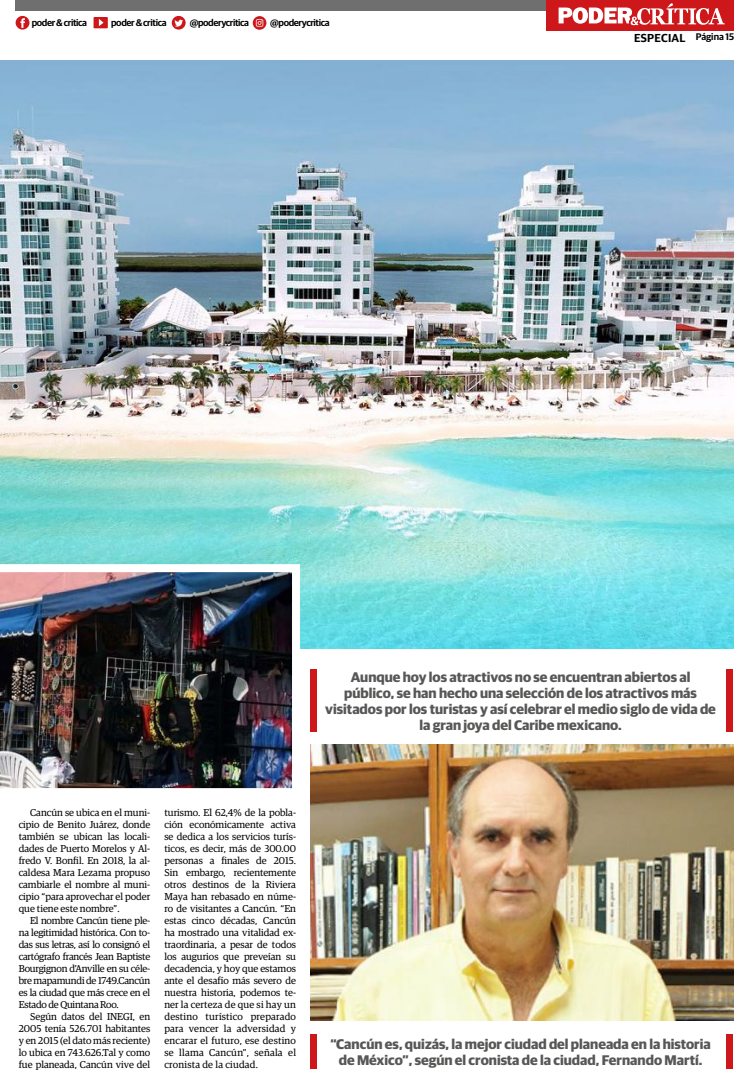
<style>
.page{position:relative;width:752px;height:1083px;background:#fff}
.page>*{position:absolute;margin:0;border:0;box-sizing:border-box;transform-origin:0 0}
.t1{font:700 14px/16px "Guardian Sans";color:#575756;text-align:center}
.t2{font:600 11.6px "Guardian Sans";letter-spacing:.02em;color:#000}
.t3{font:10px/12px "Guardian Egyp";color:#000;text-align:justify}
.t4{font:10px "Guardian Egyp";letter-spacing:-.02em;color:#000}
.t5{font:600 9.6px "Guardian Sans";letter-spacing:-.04em;color:#000}
.s1{font-size:9.6px}
</style>
<div class="page">
<div style="left:546px;top:0;width:187px;height:31px;background:#cd171a"></div>
<div style="left:16px;top:0;width:530px;height:11px;background:#706f6f"></div>
<svg style="left:558px;top:3px;width:166px;height:22px"></svg>
<img style="left:310px;top:744px;width:422px;height:276px">
<img style="left:0;top:60px;width:732px;height:588px">
<img style="left:0;top:564px;width:300px;height:225px">
<div style="left:310px;top:1034px;width:6px;height:34px;background:#cd171a"></div>
<div style="left:310px;top:669px;width:6px;height:63px;background:#cd171a"></div>
<div style="left:726px;top:1034px;width:6px;height:34px;background:#cd171a"></div>
<div style="left:726px;top:669px;width:6px;height:63px;background:#cd171a"></div>
<svg style="left:93px;top:17px;width:15px;height:11px"></svg>
<svg style="left:252px;top:16px;width:14px;height:14px"></svg>
<svg style="left:172px;top:16px;width:13px;height:14px"></svg>
<svg style="left:16px;top:16px;width:13px;height:14px"></svg>
<p class="t5" style="left:32px;top:15px;width:57px">poder &amp; critica</p>
<p class="t5" style="left:111px;top:15px;width:57px">poder &amp; critica</p>
<p class="t5" style="left:190px;top:15px;width:61px">@poderycritica</p>
<p class="t5" style="left:270px;top:15px;width:61px">@poderycritica</p>
<p class="t2" style="left:633px;top:29px;width:101px">ESPECIAL <span class="s1">Página 15</span></p>
<p class="t1" style="left:325px;top:668px;width:392px">Aunque hoy los atractivos no se encuentran abiertos al público, se han hecho una selección de los atractivos más visitados por los turistas y así celebrar el medio siglo de vida de la gran joya del Caribe mexicano.</p>
<p class="t3" style="left:30px;top:806px;width:122px">Cancún se ubica en el muni-</p>
<p class="t3" style="left:19px;top:818px;width:133px">cipio de Benito Juárez, donde</p>
<p class="t3" style="left:19px;top:830px;width:133px">también se ubican las locali-</p>
<p class="t3" style="left:19px;top:842px;width:133px">dades de Puerto Morelos y Al-</p>
<p class="t3" style="left:19px;top:854px;width:133px">fredo V. Bonfil. En 2018, la al-</p>
<p class="t3" style="left:19px;top:866px;width:133px">caldesa Mara Lezama propuso</p>
<p class="t3" style="left:19px;top:878px;width:133px">cambiarle el nombre al muni-</p>
<p class="t3" style="left:19px;top:890px;width:133px">cipio “para aprovechar el poder</p>
<p class="t3" style="left:19px;top:902px;width:102px">que tiene este nombre”.</p>
<p class="t4" style="left:30px;top:914px;width:122px">El nombre Cancún tiene ple-</p>
<p class="t4" style="left:19px;top:926px;width:133px">na legitimidad histórica. Con to-</p>
<p class="t4" style="left:19px;top:938px;width:133px">das sus letras, así lo consignó el</p>
<p class="t4" style="left:19px;top:950px;width:133px">cartógrafo francés Jean Baptiste</p>
<p class="t4" style="left:19px;top:962px;width:133px">Bourgignon d’Anville en su céle-</p>
<p class="t4" style="left:19px;top:974px;width:133px">bre mapamundi de 1749.Cancún</p>
<p class="t4" style="left:19px;top:986px;width:133px">es la ciudad que más crece en el</p>
<p class="t4" style="left:19px;top:998px;width:101px">Estado de Quintana Roo.</p>
<p class="t3" style="left:30px;top:1010px;width:122px">Según datos del INEGI, en</p>
<p class="t3" style="left:19px;top:1022px;width:133px">2005 tenía 526.701 habitantes</p>
<p class="t3" style="left:19px;top:1034px;width:133px">y en 2015 (el dato más reciente)</p>
<p class="t3" style="left:19px;top:1046px;width:133px">lo ubica en 743.626.Tal y como</p>
<p class="t3" style="left:19px;top:1058px;width:133px">fue planeada, Cancún vive del</p>
<p class="t3" style="left:164px;top:806px;width:133px">turismo. El 62,4% de la pobla&shy;ción económicamente activa se dedica a los servicios turís&shy;ticos, es decir, más de 300.00 personas a finales de 2015.<br>Sin embargo, recientemente otros destinos de la Riviera Maya han rebasado en núme&shy;ro de visitantes a Cancún. “En estas cinco décadas, Cancún ha mostrado una vitalidad ex&shy;traordinaria, a pesar de todos los augurios que preveían su decadencia, y hoy que estamos ante el desafío más severo de nuestra historia, podemos te&shy;ner la certeza de que si hay un destino turístico preparado para vencer la adversidad y encarar el futuro, ese destino se llama Cancún”, señala el cronista de la ciudad.</p>
<p class="t1" style="left:330px;top:1034px;width:382px">“Cancún es, quizás, la mejor ciudad del planeada en la historia de México”, según el cronista de la ciudad, Fernando Martí.</p>
</div>
